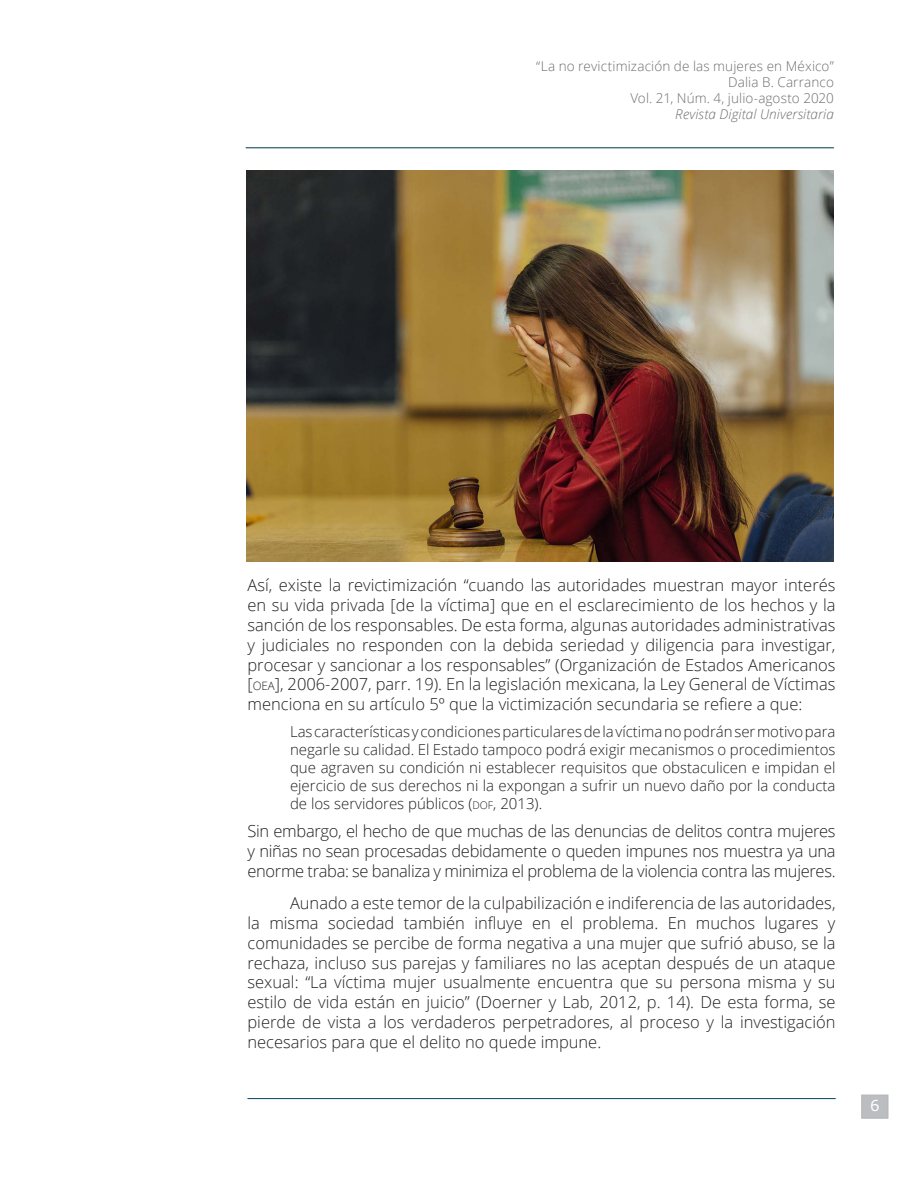
<style>
.page{position:relative;width:918px;height:1188px;background:#fff}
.page>*{position:absolute;margin:0;border:0;box-sizing:border-box;transform-origin:0 0}
.texto_normal{font:300 16.5px/19.8px "Open Sans";letter-spacing:-.01em;color:#231f20;text-align:justify}
.texto_sangria{font:300 16.5px/19.8px "Open Sans";color:#231f20;text-align:justify}
.cita_bando{font:300 15px/18px "Open Sans";color:#231f20;text-align:justify}
.t1{font:15px "Verdana";color:#fff}
.t2{font:300 13.5px/16.2px "Open Sans";letter-spacing:.01em;color:#6c6d70;text-align:right}
.t3{font:italic 300 13.5px "Open Sans";letter-spacing:.005em;color:#6c6d70}
.s1{font-size:11.55px}
.s2{font-size:10.5px}
</style>
<div class="page">
<div style="left:861px;top:1095px;width:27px;height:24px;background:#bcbdc0"></div>
<hr style="left:245px;top:147px;width:590px;height:2px;background:#457185">
<hr style="left:246px;top:148px;width:588px;height:1px;background:#094662">
<hr style="left:247px;top:1098px;width:589px;height:1px;background:#85a1ae">
<hr style="left:248px;top:1098px;width:588px;height:1px;background:#094662">
<img style="left:247px;top:170px;width:586px;height:391px">
<p class="t2" style="left:536px;top:57px;width:299px">“La no revictimización de las mujeres en México”<br>Dalia B. Carranco<br>Vol. 21, Núm. 4, julio-agosto 2020</p>
<p class="t3" style="left:675px;top:105px;width:160px">Revista Digital Universitaria</p>
<p class="texto_normal" style="left:248px;top:575px;width:590px">Así, existe la revictimización “cuando las autoridades muestran mayor interés en su vida privada [de la víctima] que en el esclarecimiento de los hechos y la sanción de los responsables. De esta forma, algunas autoridades administrativas y judiciales no responden con la debida seriedad y diligencia para investigar, procesar y sancionar a los responsables” (Organización de Estados Americanos [<span class="s1">OEA</span>], 2006-2007, parr. 19). En la legislación mexicana, la Ley General de Víctimas menciona en su artículo 5º que la victimización secundaria se refiere a que:</p>
<p class="cita_bando" style="left:290px;top:722px;width:547px">Las características y condiciones particulares de la víctima no podrán ser motivo para negarle su calidad. El Estado tampoco podrá exigir mecanismos o procedimientos que agraven su condición ni establecer requisitos que obstaculicen e impidan el ejercicio de sus derechos ni la expongan a sufrir un nuevo daño por la conducta de los servidores públicos (<span class="s2">DOF</span>, 2013).</p>
<p class="texto_normal" style="left:248px;top:821px;width:590px">Sin embargo, el hecho de que muchas de las denuncias de delitos contra mujeres y niñas no sean procesadas debidamente o queden impunes nos muestra ya una enorme traba: se banaliza y minimiza el problema de la violencia contra las mujeres.</p>
<p class="texto_sangria" style="left:248px;top:893px;width:590px;text-indent:43px">Aunado a este temor de la culpabilización e indiferencia de las autoridades, la misma sociedad también influye en el problema. En muchos lugares y comunidades se percibe de forma negativa a una mujer que sufrió abuso, se la rechaza, incluso sus parejas y familiares no las aceptan después de un ataque sexual: “La víctima mujer usualmente encuentra que su persona misma y su estilo de vida están en juicio” (Doerner y Lab, 2012, p. 14). De esta forma, se pierde de vista a los verdaderos perpetradores, al proceso y la investigación necesarios para que el delito no quede impune.</p>
<p class="t1" style="left:870px;top:1096px;width:11px">6</p>
</div>
